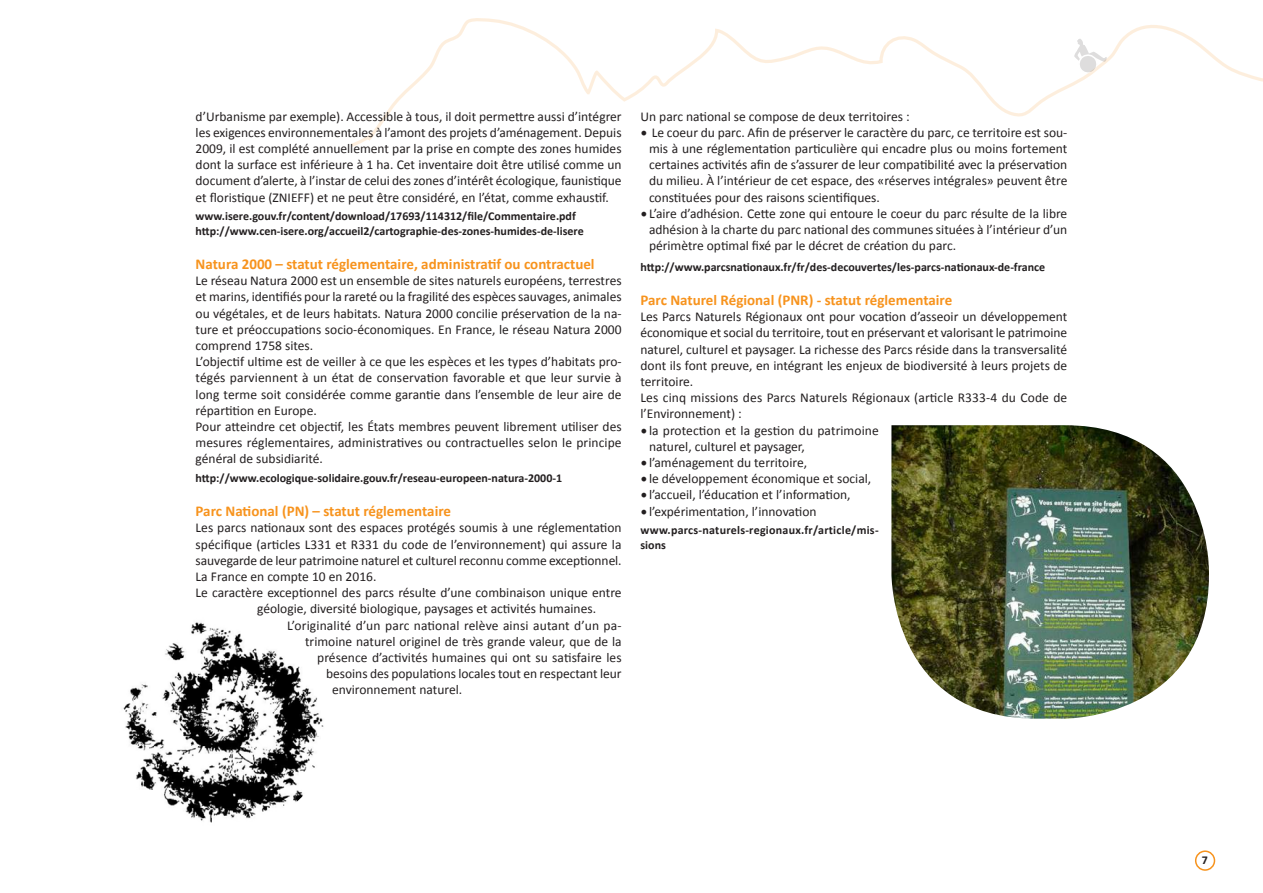
<style>
.page{position:relative;width:1263px;height:893px;background:#fff}
.page>*{position:absolute;margin:0;border:0;box-sizing:border-box;transform-origin:0 0}
.t1{font:700 15px "Calibri";color:#f7931d}
.t2{font:13.5px/16.2px "Calibri";color:#231f20;text-align:justify}
.t3{font:700 12px/14.4px "Calibri";color:#231f20}
.t4{font:700 12px/14.4px "Calibri";letter-spacing:.02em;color:#231f20}
.s1{font-family:"Minion Pro";font-size:18px}
</style>
<div class="page">
<div style="left:1195px;top:850px;width:20px;height:21px;border:2px solid #f7931d;border-radius:50%"></div>
<svg style="left:351px;top:18px;width:912px;height:129px"></svg>
<svg style="left:1073px;top:38px;width:34px;height:39px"></svg>
<img style="left:123px;top:622px;width:201px;height:201px">
<img style="left:891px;top:425px;width:318px;height:294px">
<p class="t2" style="left:196px;top:107px;width:428px">d’Urbanisme par exemple). Accessible à tous, il doit permettre aussi d’intégrer les exigences environnementales à l’amont des projets d’aménagement. Depuis 2009, il est complété annuellement par la prise en compte des zones humides dont la surface est inférieure à 1 ha. Cet inventaire doit être utilisé comme un document d’alerte, à l’instar de celui des zones d’intérêt écologique, faunistique et floristique (ZNIEFF) et ne peut être considéré, en l’état, comme exhaustif.</p>
<p class="t3" style="left:196px;top:209px;width:390px">www.isere.gouv.fr/content/download/17693/114312/file/Commentaire.pdf http://www.cen-isere.org/accueil2/cartographie-des-zones-humides-de-lisere</p>
<p class="t1" style="left:196px;top:255px;width:401px">Natura 2000 – statut réglementaire, administratif ou contractuel</p>
<p class="t2" style="left:196px;top:272px;width:428px;text-align:left">Le réseau Natura 2000 est un ensemble de sites naturels européens, terrestres et marins, identifiés pour la rareté ou la fragilité des espèces sauvages, animales ou végétales, et de leurs habitats. Natura 2000 concilie préservation de la na&shy;ture et préoccupations socio-économiques. En France, le réseau Natura 2000 comprend 1758 sites.<br>L’objectif ultime est de veiller à ce que les espèces et les types d’habitats pro&shy;tégés parviennent à un état de conservation favorable et que leur survie à long terme soit considérée comme garantie dans l’ensemble de leur aire de répartition en Europe.<br>Pour atteindre cet objectif, les États membres peuvent librement utiliser des mesures réglementaires, administratives ou contractuelles selon le principe général de subsidiarité.</p>
<p class="t3" style="left:196px;top:470px;width:368px">http://www.ecologique-solidaire.gouv.fr/reseau-europeen-natura-2000-1</p>
<p class="t1" style="left:196px;top:502px;width:257px">Parc National (PN) – statut réglementaire</p>
<p class="t2" style="left:196px;top:519px;width:427px">Les parcs nationaux sont des espaces protégés soumis à une réglementation</p>
<p class="t2" style="left:196px;top:535px;width:427px">spécifique (articles L331 et R331 du code de l’environnement) qui assure la</p>
<p class="t2" style="left:196px;top:552px;width:428px">sauvegarde de leur patrimoine naturel et culturel reconnu comme exceptionnel.</p>
<p class="t2" style="left:196px;top:568px;width:182px">La France en compte 10 en 2016.</p>
<p class="t2" style="left:196px;top:584px;width:427px">Le caractère exceptionnel des parcs résulte d’une combinaison unique entre</p>
<p class="t2" style="left:257px;top:600px;width:340px">géologie, diversité biologique, paysages et activités humaines.</p>
<p class="t2" style="left:287px;top:616px;width:336px">L’originalité d’un parc national relève ainsi autant d’un pa-</p>
<p class="t2" style="left:305px;top:633px;width:318px">trimoine naturel originel de très grande valeur, que de la</p>
<p class="t2" style="left:317px;top:649px;width:306px">présence d’activités humaines qui ont su satisfaire les</p>
<p class="t2" style="left:326px;top:665px;width:297px">besoins des populations locales tout en respectant leur</p>
<p class="t2" style="left:332px;top:681px;width:132px">environnement naturel.</p>
<p class="t2" style="left:640px;top:107px;width:271px">Un parc national se compose de deux territoires :</p>
<p class="t2" style="left:649px;top:124px;width:420px;text-indent:-9px"><span class="s1">•</span> Le coeur du parc. Afin de préserver le caractère du parc, ce territoire est sou&shy;mis à une réglementation particulière qui encadre plus ou moins fortement certaines activités afin de s’assurer de leur compatibilité avec la préservation du milieu. À l’intérieur de cet espace, des «réserves intégrales» peuvent être constituées pour des raisons scientifiques.</p>
<p class="t2" style="left:649px;top:205px;width:420px;text-indent:-9px"><span class="s1">•</span>L’aire d’adhésion. Cette zone qui entoure le coeur du parc résulte de la libre adhésion à la charte du parc national des communes situées à l’intérieur d’un périmètre optimal fixé par le décret de création du parc.</p>
<p class="t3" style="left:640px;top:259px;width:406px">http://www.parcsnationaux.fr/fr/des-decouvertes/les-parcs-nationaux-de-france</p>
<p class="t1" style="left:640px;top:291px;width:313px">Parc Naturel Régional (PNR) - statut réglementaire</p>
<p class="t2" style="left:640px;top:308px;width:428px;text-align:left">Les Parcs Naturels Régionaux ont pour vocation d’asseoir un développement économique et social du territoire, tout en préservant et valorisant le patrimoine naturel, culturel et paysager. La richesse des Parcs réside dans la transversalité dont ils font preuve, en intégrant les enjeux de biodiversité à leurs projets de territoire.<br>Les cinq missions des Parcs Naturels Régionaux (article R333-4 du Code de l’Environnement) :</p>
<p class="t2" style="left:649px;top:421px;width:231px;text-indent:-9px"><span class="s1">•</span>la protection et la gestion du patrimoine naturel, culturel et paysager,</p>
<p class="t2" style="left:640px;top:454px;width:168px"><span class="s1">•</span>l’aménagement du territoire,</p>
<p class="t2" style="left:640px;top:470px;width:232px"><span class="s1">•</span>le développement économique et social,</p>
<p class="t2" style="left:640px;top:486px;width:212px"><span class="s1">•</span>l’accueil, l’éducation et l’information,</p>
<p class="t2" style="left:640px;top:502px;width:178px"><span class="s1">•</span>l’expérimentation, l’innovation</p>
<p class="t4" style="left:640px;top:522px;width:240px">www.parcs-naturels-regionaux.fr/article/mis&shy;sions</p>
<p class="t3" style="left:1202px;top:853px;width:8px">7</p>
</div>
